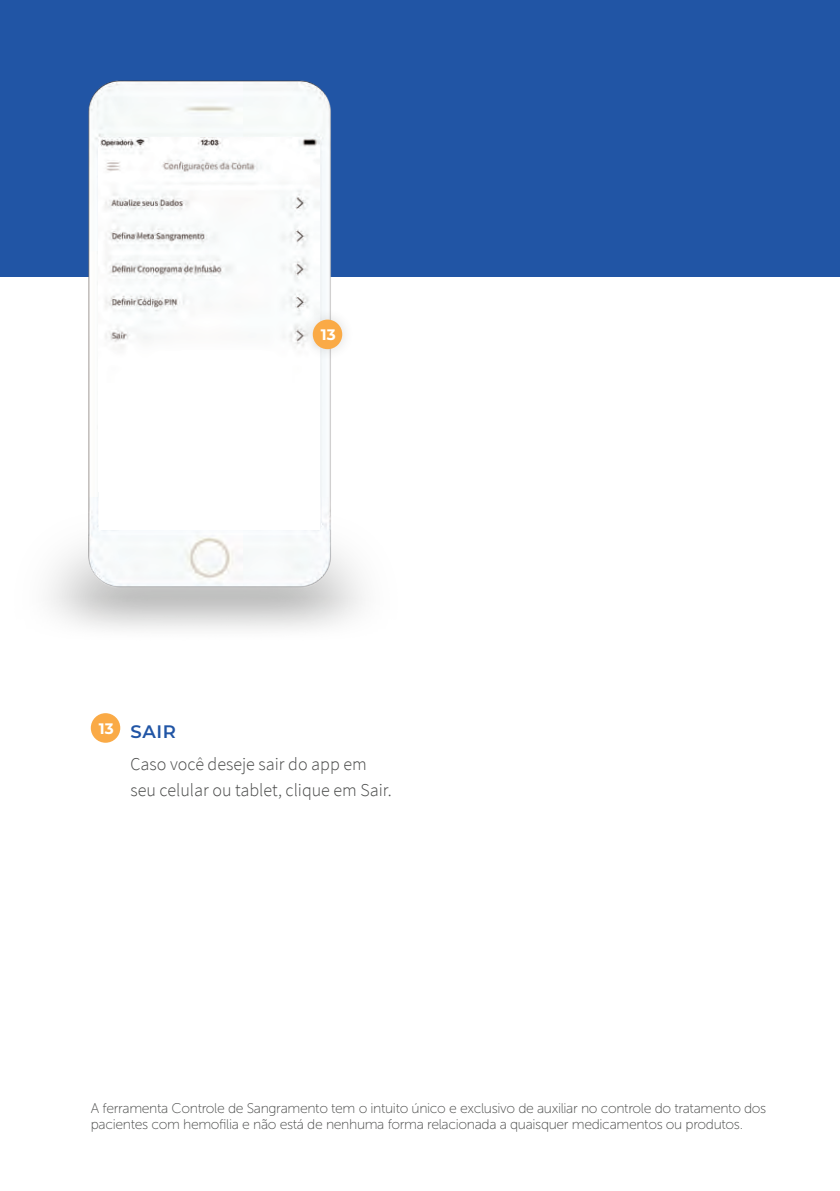
<style>
.page{position:relative;width:840px;height:1191px;background:#fff}
.page>*{position:absolute;margin:0;border:0;box-sizing:border-box;transform-origin:0 0}
.body{font:300 18px/26px "Source Sans Pro";color:#484948}
.para_header{font:600 18px "Montserrat";color:#2155a5}
.headerbig{font:700 15.2px "Montserrat";color:#fff}
.t1{font:14px/16px "Museo Sans 100";letter-spacing:-.025em;color:#484948}
</style>
<div class="page">
<div style="left:0;top:0;width:839px;height:277px;background:#2155a5"></div>
<img style="left:49px;top:80px;width:314px;height:549px">
<div style="left:99px;top:137px;width:220px;height:392px;background:#fff"></div>
<img style="left:100px;top:137px;width:219px;height:212px">
<div style="left:91px;top:713px;width:29px;height:29px;background:#faaa46;border-radius:50%"></div>
<div style="left:301px;top:307px;width:53px;height:54px;background:#484948;opacity:.13"></div>
<div style="left:312px;top:319px;width:30px;height:30px;background:#faaa46;border-radius:50%"></div>
<p class="headerbig" style="left:321px;top:324px;width:16px">13</p>
<p class="headerbig" style="left:99px;top:717px;width:16px">13</p>
<p class="para_header" style="left:130px;top:719px;width:47px">SAIR</p>
<p class="body" style="left:130px;top:751px;width:263px">Caso você deseje sair do app em seu celular ou tablet, clique em Sair.</p>
<p class="t1" style="left:91px;top:1100px;width:676px">A ferramenta Controle de Sangramento tem o intuito único e exclusivo de auxiliar no controle do tratamento dos pacientes com hemofilia e não está de nenhuma forma relacionada a quaisquer medicamentos ou produtos.</p>
</div>
